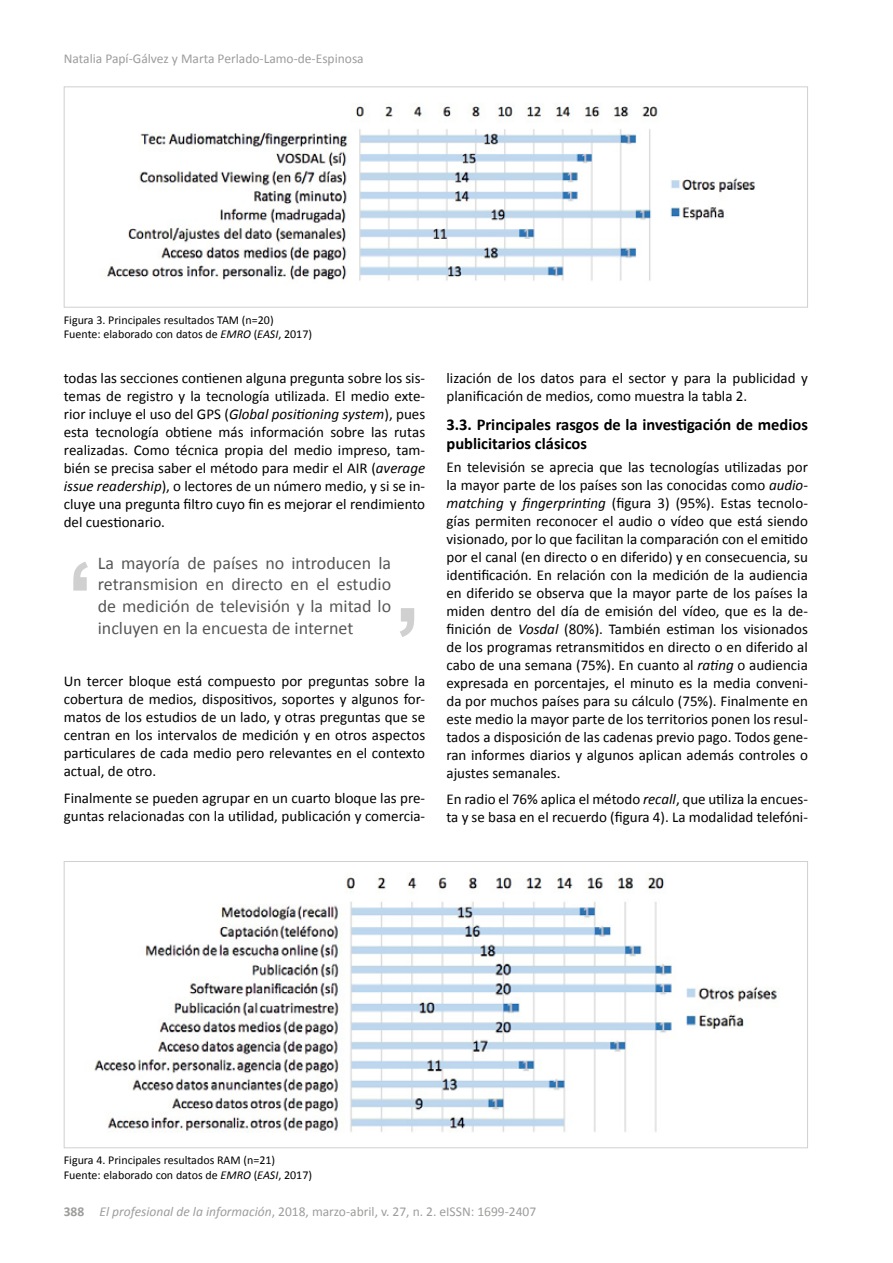
<style>
.page{position:relative;width:893px;height:1263px;background:#fff}
.page>*{position:absolute;margin:0;border:0;box-sizing:border-box;transform-origin:0 0}
.t1{font:18px/21.6px "Calibri";color:#575756;text-align:justify}
.t2{font:700 16.5px/19.8px "Calibri";color:#000}
.t3{font:15px/18px "Calibri";color:#000;text-align:justify}
.t4{font:13.5px "Calibri";color:#9d9d9c}
.t5{font:12px/14.4px "Calibri";color:#000}
.s1{font-style:italic}
.s2{font-weight:700}
</style>
<div class="page">
<svg style="left:400px;top:608px;width:14px;height:29px"></svg>
<svg style="left:73px;top:562px;width:15px;height:29px"></svg>
<img style="left:105px;top:103px;width:650px;height:178px">
<div style="left:64px;top:86px;width:744px;height:222px;border:1px solid #d0d0d0"></div>
<img style="left:94px;top:873px;width:685px;height:260px">
<p class="t4" style="left:64px;top:50px;width:301px">Natalia Papí-Gálvez y Marta Perlado-Lamo-de-Espinosa</p>
<p class="t5" style="left:64px;top:313px;width:250px">Figura 3. Principales resultados TAM (n=20)<br>Fuente: elaborado con datos de <span class="s1">EMRO</span> (<span class="s1">EASI</span>, 2017)</p>
<p class="t3" style="left:64px;top:369px;width:363px">todas las secciones contienen alguna pregunta sobre los sis&shy;temas de registro y la tecnología utilizada. El medio exte&shy;rior incluye el uso del GPS (<span class="s1">Global positioning system</span>), pues esta tecnología obtiene más información sobre las rutas realizadas. Como técnica propia del medio impreso, tam&shy;bién se precisa saber el método para medir el AIR (<span class="s1">average issue readership</span>), o lectores de un número medio, y si se in&shy;cluye una pregunta filtro cuyo fin es mejorar el rendimiento del cuestionario.</p>
<p class="t1" style="left:98px;top:552px;width:295px">La mayoría de países no introducen la retransmision en directo en el estudio de medición de televisión y la mitad lo incluyen en la encuesta de internet</p>
<p class="t3" style="left:64px;top:672px;width:363px">Un tercer bloque está compuesto por preguntas sobre la cobertura de medios, dispositivos, soportes y algunos for&shy;matos de los estudios de un lado, y otras preguntas que se centran en los intervalos de medición y en otros aspectos particulares de cada medio pero relevantes en el contexto actual, de otro.</p>
<p class="t3" style="left:64px;top:789px;width:363px">Finalmente se pueden agrupar en un cuarto bloque las pre&shy;guntas relacionadas con la utilidad, publicación y comercia-</p>
<p class="t3" style="left:446px;top:369px;width:363px">lización de los datos para el sector y para la publicidad y planificación de medios, como muestra la tabla 2.</p>
<p class="t2" style="left:446px;top:414px;width:363px">3.3. Principales rasgos de la investigación de medios publicitarios clásicos</p>
<p class="t3" style="left:446px;top:458px;width:363px">En televisión se aprecia que las tecnologías utilizadas por la mayor parte de los países son las conocidas como <span class="s1">audio&shy;matching</span> y <span class="s1">fingerprinting</span> (figura 3) (95%). Estas tecnolo&shy;gías permiten reconocer el audio o vídeo que está siendo visionado, por lo que facilitan la comparación con el emitido por el canal (en directo o en diferido) y en consecuencia, su identificación. En relación con la medición de la audiencia en diferido se observa que la mayor parte de los países la miden dentro del día de emisión del vídeo, que es la de&shy;finición de <span class="s1">Vosdal</span> (80%). También estiman los visionados de los programas retransmitidos en directo o en diferido al cabo de una semana (75%). En cuanto al <span class="s1">rating</span> o audiencia expresada en porcentajes, el minuto es la media conveni&shy;da por muchos países para su cálculo (75%). Finalmente en este medio la mayor parte de los territorios ponen los resul&shy;tados a disposición de las cadenas previo pago. Todos gene&shy;ran informes diarios y algunos aplican además controles o ajustes semanales.</p>
<p class="t3" style="left:446px;top:790px;width:363px">En radio el 76% aplica el método <span class="s1">recall</span>, que utiliza la encues&shy;ta y se basa en el recuerdo (figura 4). La modalidad telefóni-</p>
<p class="t5" style="left:64px;top:1153px;width:250px">Figura 4. Principales resultados RAM (n=21)<br>Fuente: elaborado con datos de <span class="s1">EMRO</span> (<span class="s1">EASI</span>, 2017)</p>
<p class="t4" style="left:64px;top:1203px;width:474px"><span class="s2">388</span> <span class="s1">El profesional de la información</span>, 2018, marzo-abril, v. 27, n. 2. eISSN: 1699-2407</p>
</div>
